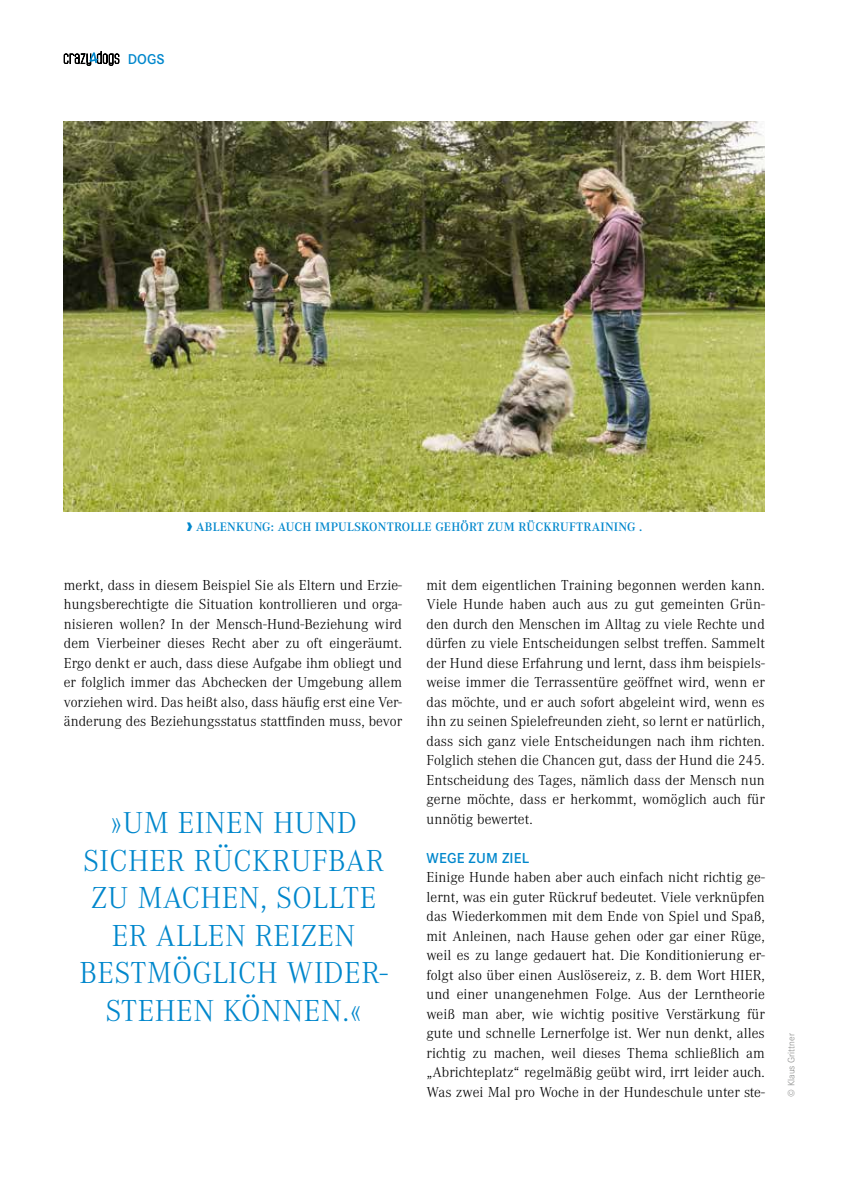
<style>
.page{position:relative;width:851px;height:1191px;background:#fff}
.page>*{position:absolute;margin:0;border:0;box-sizing:border-box;transform-origin:0 0}
.t1{font:300 31.5px/37.5px "Corporate A";letter-spacing:.015em;color:#0087cc;text-align:center}
.t2{font:300 15px/19.5px "Corporate A";letter-spacing:.005em;color:#000;text-align:justify}
.t3{font:600 15px "Corporate S";letter-spacing:.01em;color:#0087cc}
.t4{font:600 14.85px "Corporate S";color:#0087cc}
.t5{font:600 12.75px "Corporate A";letter-spacing:.015em;color:#0087cc}
.t6{font:300 9.75px "Corporate S";letter-spacing:.01em;color:#868786}
.s1{font-family:"Corporate S";font-weight:800;font-size:18px}
</style>
<div class="page">
<svg style="left:63px;top:51px;width:57px;height:15px"></svg>
<img style="left:64px;top:121px;width:700px;height:391px">
<p class="t4" style="left:128px;top:50px;width:38px">DOGS</p>
<p class="t5" style="left:186px;top:520px;width:457px"><span class="s1">›</span> ABLENKUNG: AUCH IMPULSKONTROLLE GEHÖRT ZUM RÜCKRUFTRAINING .</p>
<p class="t2" style="left:64px;top:575px;width:340px">merkt, dass in diesem Beispiel Sie als Eltern und Erzie&shy;hungsberechtigte die Situation kontrollieren und orga&shy;nisieren wollen? In der Mensch-Hund-Beziehung wird dem Vierbeiner dieses Recht aber zu oft eingeräumt.<br>Ergo denkt er auch, dass diese Aufgabe ihm obliegt und er folglich immer das Abchecken der Umgebung allem vorziehen wird. Das heißt also, dass häufig erst eine Ver&shy;änderung des Beziehungsstatus stattfinden muss, bevor</p>
<p class="t2" style="left:426px;top:575px;width:340px">mit dem eigentlichen Training begonnen werden kann.<br>Viele Hunde haben auch aus zu gut gemeinten Grün&shy;den durch den Menschen im Alltag zu viele Rechte und dürfen zu viele Entscheidungen selbst treffen. Sammelt der Hund diese Erfahrung und lernt, dass ihm beispiels&shy;weise immer die Terrassentüre geöffnet wird, wenn er das möchte, und er auch sofort abgeleint wird, wenn es ihn zu seinen Spielefreunden zieht, so lernt er natürlich, dass sich ganz viele Entscheidungen nach ihm richten.<br>Folglich stehen die Chancen gut, dass der Hund die 245.<br>Entscheidung des Tages, nämlich dass der Mensch nun gerne möchte, dass er herkommt, womöglich auch für unnötig bewertet.</p>
<p class="t3" style="left:426px;top:849px;width:104px">WEGE ZUM ZIEL</p>
<p class="t2" style="left:426px;top:868px;width:340px">Einige Hunde haben aber auch einfach nicht richtig ge&shy;lernt, was ein guter Rückruf bedeutet. Viele verknüpfen das Wiederkommen mit dem Ende von Spiel und Spaß, mit Anleinen, nach Hause gehen oder gar einer Rüge, weil es zu lange gedauert hat. Die Konditionierung er&shy;folgt also über einen Auslösereiz, z. B. dem Wort HIER, und einer unangenehmen Folge. Aus der Lerntheorie weiß man aber, wie wichtig positive Verstärkung für gute und schnelle Lernerfolge ist. Wer nun denkt, alles richtig zu machen, weil dieses Thema schließlich am „Abrichteplatz“ regelmäßig geübt wird, irrt leider auch.<br>Was zwei Mal pro Woche in der Hundeschule unter ste-</p>
<h1 class="t1" style="left:79px;top:804px;width:310px">»UM EINEN HUND<br>SICHER RÜCKRUFBAR<br>ZU MACHEN, SOLLTE<br>ER ALLEN REIZEN<br>BESTMÖGLICH WIDER-<br>STEHEN KÖNNEN.«</h1>
<p class="t6" style="left:785px;top:1097px;width:66px;rotate:-90deg">© Klaus Grittner</p>
</div>
